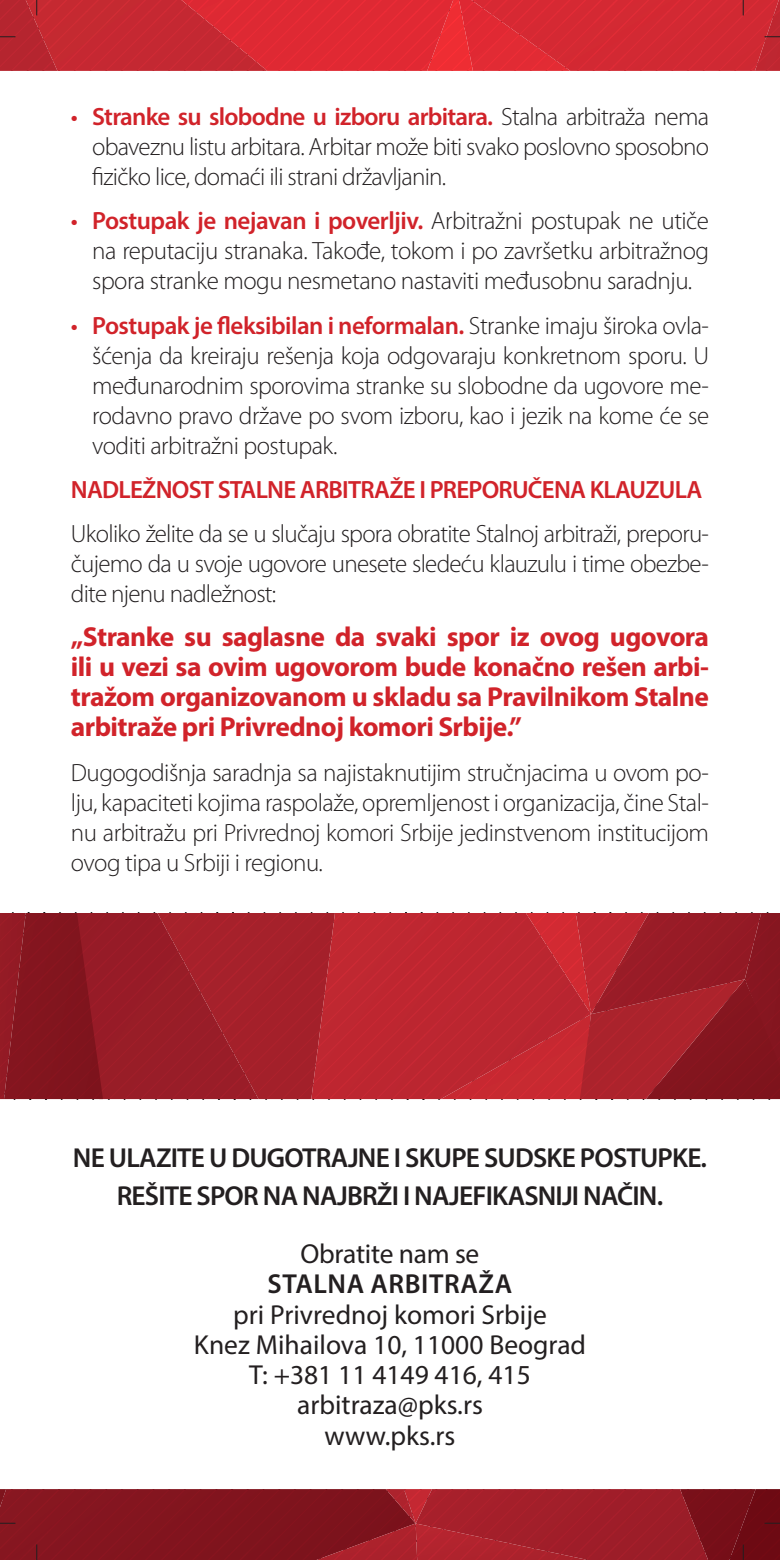
<style>
.page{position:relative;width:780px;height:1560px;background:#fff}
.page>*{position:absolute;margin:0;border:0;box-sizing:border-box;transform-origin:0 0}
.t1{font:700 27.5px/30px "Myriad Pro";letter-spacing:-.02em;color:#d1232a;text-align:justify}
.t2{font:27.5px/30.2px "Myriad Pro";color:#231f20;text-align:center}
.t3{font:600 27.5px/37px "Myriad Pro";letter-spacing:-.03em;color:#231f20;text-align:center}
.t4{font:300 25px/30px "Myriad Pro";letter-spacing:-.02em;color:#231f20;text-align:justify}
.t5{font:600 25px "Myriad Pro";letter-spacing:-.03em;color:#d1232a}
.s1{font-weight:400;color:#d1232a}
.s2{font-weight:600;color:#d1232a}
</style>
<div class="page">
<svg style="left:0;top:912px;width:780px;height:186px"></svg>
<svg style="left:0;top:0;width:780px;height:71px"></svg>
<svg style="left:0;top:1489px;width:780px;height:70px"></svg>
<p class="t4" style="left:92px;top:102px;width:618px;text-indent:-21px"><span class="s1">•</span> <span class="s2">Stranke su slobodne u izboru arbitara.</span> Stalna arbitraža nema obaveznu listu arbitara. Arbitar može biti svako poslovno sposobno fizičko lice, domaći ili strani državljanin.</p>
<p class="t4" style="left:92px;top:206px;width:618px;text-indent:-21px"><span class="s1">•</span> <span class="s2">Postupak je nejavan i poverljiv.</span> Arbitražni postupak ne utiče na reputaciju stranaka. Takođe, tokom i po završetku arbitražnog spora stranke mogu nesmetano nastaviti međusobnu saradnju.</p>
<p class="t4" style="left:92px;top:310px;width:618px;text-indent:-21px"><span class="s1">•</span> <span class="s2">Postupak je fleksibilan i neformalan.</span> Stranke imaju široka ovla&shy;šćenja da kreiraju rešenja koja odgovaraju konkretnom sporu. U međunarodnim sporovima stranke su slobodne da ugovore me&shy;rodavno pravo države po svom izboru, kao i jezik na kome će se voditi arbitražni postupak.</p>
<p class="t5" style="left:71px;top:473px;width:633px">NADLEŽNOST STALNE ARBITRAŽE I PREPORUČENA KLAUZULA</p>
<p class="t4" style="left:71px;top:519px;width:639px">Ukoliko želite da se u slučaju spora obratite Stalnoj arbitraži, preporu&shy;čujemo da u svoje ugovore unesete sledeću klauzulu i time obezbe&shy;dite njenu nadležnost:</p>
<p class="t1" style="left:71px;top:621px;width:639px">„Stranke su saglasne da svaki spor iz ovog ugovora ili u vezi sa ovim ugovorom bude konačno rešen arbi&shy;tražom organizovanom u skladu sa Pravilnikom Stalne arbitraže pri Privrednoj komori Srbije.”</p>
<p class="t4" style="left:71px;top:757px;width:639px">Dugogodišnja saradnja sa najistaknutijim stručnjacima u ovom po&shy;lju, kapaciteti kojima raspolaže, opremljenost i organizacija, čine Stal&shy;nu arbitražu pri Privrednoj komori Srbije jedinstvenom institucijom ovog tipa u Srbiji i regionu.</p>
<p class="t3" style="left:73px;top:1138px;width:635px">NE ULAZITE U DUGOTRAJNE I SKUPE SUDSKE POSTUPKE.<br>REŠITE SPOR NA NAJBRŽI I NAJEFIKASNIJI NAČIN.</p>
<p class="t2" style="left:300px;top:1237px;width:180px">Obratite nam se</p>
<p class="t3" style="left:268px;top:1264px;width:33px">Stalna</p>
<p class="t3" style="left:370px;top:1264px;width:17px">arbitraža</p>
<p class="t2" style="left:194px;top:1298px;width:394px">pri Privrednoj komori Srbije<br>Knez Mihailova 10, 11000 Beograd<br>T: +381 11 4149 416, 415 arbitraza@pks.rs<br>www.pks.rs</p>
</div>
